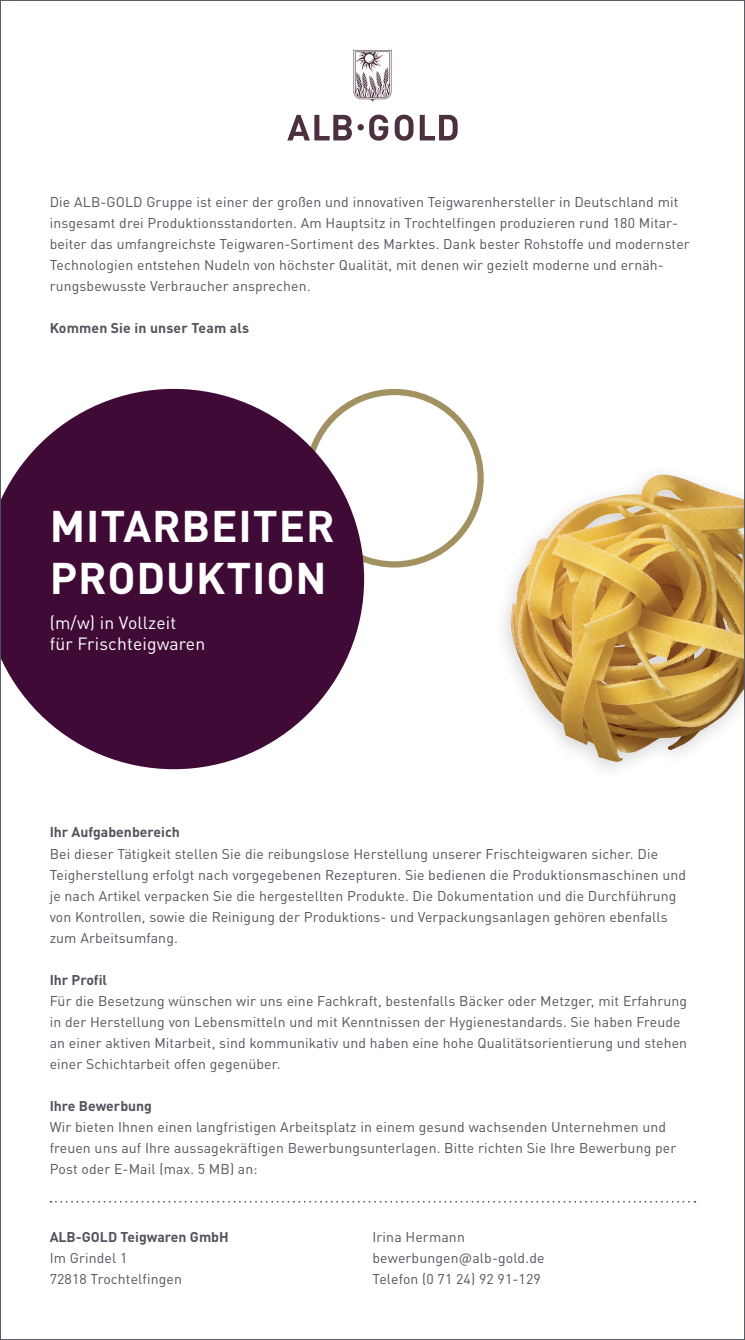
<style>
.page{position:relative;width:745px;height:1340px;background:#fff}
.page>*{position:absolute;margin:0;border:0;box-sizing:border-box;transform-origin:0 0}
.t1{font:700 43.75px/52.5px "DINOT";letter-spacing:.02em;color:#fff}
.t2{font:17.5px/21px "DINOT";letter-spacing:.01em;color:#fff}
.t3{font:14px/21px "DINOT";letter-spacing:.01em;color:#51545c}
.t4{font:700 14px "DINOT";color:#51545c}
</style>
<div class="page">
<img style="left:2px;top:49px;width:740px;height:1154px">
<p class="t3" style="left:50px;top:190px;width:641px">Die ALB-GOLD Gruppe ist einer der großen und innovativen Teigwarenhersteller in Deutschland mit insgesamt drei Produktionsstandorten. Am Hauptsitz in Trochtelfingen produzieren rund 180 Mitar&shy;beiter das umfangreichste Teigwaren-Sortiment des Marktes. Dank bester Rohstoffe und modernster Technologien entstehen Nudeln von höchster Qualität, mit denen wir gezielt moderne und ernäh&shy;rungsbewusste Verbraucher ansprechen.</p>
<p class="t4" style="left:50px;top:317px;width:201px">Kommen Sie in unser Team als</p>
<h1 class="t1" style="left:50px;top:495px;width:286px">MITARBEITER<br>PRODUKTION</h1>
<p class="t2" style="left:50px;top:610px;width:157px">(m/w) in Vollzeit<br>für Frischteigwaren</p>
<p class="t4" style="left:50px;top:821px;width:132px">Ihr Aufgabenbereich</p>
<p class="t3" style="left:50px;top:841px;width:637px">Bei dieser Tätigkeit stellen Sie die reibungslose Herstellung unserer Frischteigwaren sicher. Die Teigherstellung erfolgt nach vorgegebenen Rezepturen. Sie bedienen die Produktionsmaschinen und je nach Artikel verpacken Sie die hergestellten Produkte. Die Dokumentation und die Durchführung von Kontrollen, sowie die Reinigung der Produktions- und Verpackungsanlagen gehören ebenfalls zum Arbeitsumfang.</p>
<p class="t4" style="left:50px;top:968px;width:59px">Ihr Profil</p>
<p class="t3" style="left:50px;top:988px;width:638px">Für die Besetzung wünschen wir uns eine Fachkraft, bestenfalls Bäcker oder Metzger, mit Erfahrung in der Herstellung von Lebensmitteln und mit Kenntnissen der Hygienestandards. Sie haben Freude an einer aktiven Mitarbeit, sind kommunikativ und haben eine hohe Qualitätsorientierung und stehen einer Schichtarbeit offen gegenüber.</p>
<p class="t4" style="left:50px;top:1094px;width:104px">Ihre Bewerbung</p>
<p class="t3" style="left:50px;top:1114px;width:627px">Wir bieten Ihnen einen langfristigen Arbeitsplatz in einem gesund wachsenden Unternehmen und freuen uns auf Ihre aussagekräftigen Bewerbungsunterlagen. Bitte richten Sie Ihre Bewerbung per<br>Post oder E-Mail (max. 5 MB) an:</p>
<p class="t4" style="left:50px;top:1225px;width:180px">ALB-GOLD Teigwaren GmbH</p>
<p class="t3" style="left:50px;top:1246px;width:134px">Im Grindel 1<br>72818 Trochtelfingen</p>
<p class="t3" style="left:372px;top:1225px;width:173px">Irina Hermann bewerbungen@alb-gold.de<br>Telefon (0 71 24) 92 91-129</p>
</div>
